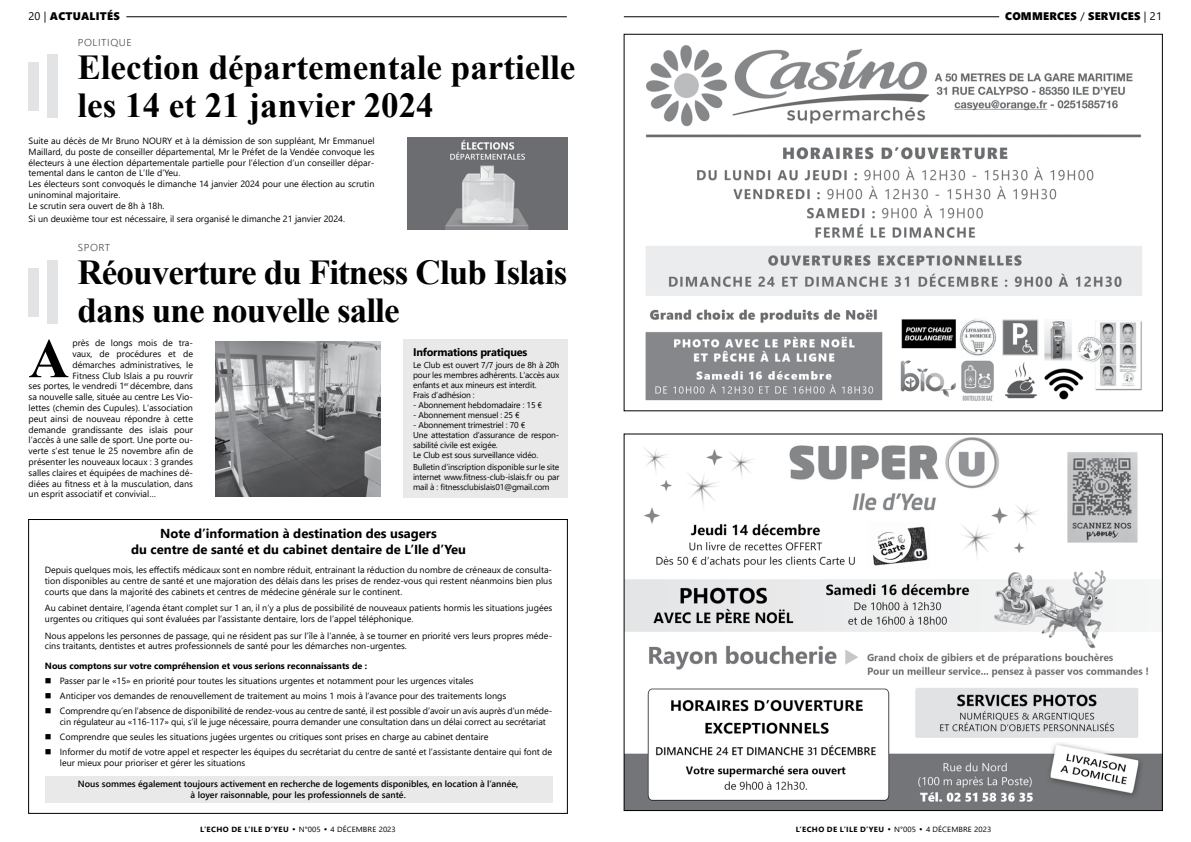
<style>
.page{position:relative;width:1191px;height:842px;background:#fff}
.page>*{position:absolute;margin:0;border:0;box-sizing:border-box;transform-origin:0 0}
.t1{font:700 56px "Times New Roman";color:#000}
.t2{font:700 35px/38px "Times New Roman";color:#000}
.t3{font:700 35px/38px "Times New Roman";letter-spacing:-.025em;color:#000}
.t4{font:700 13px/15.6px "Segoe UI";color:#000;text-align:center}
.t5{font:11px "Segoe UI Black";letter-spacing:.02em;color:#000}
.t6{font:700 11px "Segoe UI";letter-spacing:-.02em;color:#000}
.t7{font:300 10px "Segoe UI";color:#4d4d4f;scale:1.05 1}
.t8{font:9px/10.8px "Segoe UI";color:#000}
.t9{font:600 9px/10.8px "Segoe UI";color:#000;text-align:center}
.t10{font:700 9px "Segoe UI";color:#000}
.t11{font:8.5px/10px "Segoe UI";letter-spacing:-.02em;color:#000}
.t12{font:700 7.5px "Segoe UI";letter-spacing:.045em;color:#000;scale:1.05 1}
.s1{font-family:"Segoe UI"}
.s2{font-weight:400}
</style>
<div class="page">
<hr style="left:624px;top:17px;width:375px;height:1px;background:#000">
<hr style="left:126px;top:17px;width:441px;height:1px;background:#000">
<img style="left:645px;top:45px;width:497px;height:356px">
<img style="left:626px;top:437px;width:534px;height:372px">
<div style="left:29px;top:268px;width:10px;height:48px;background:#e2e3e4"></div>
<div style="left:48px;top:261px;width:10px;height:63px;background:#e2e3e4"></div>
<img style="left:216px;top:341px;width:164px;height:155px">
<div style="left:403px;top:340px;width:164px;height:158px;background:#e9e9ea"></div>
<div style="left:29px;top:62px;width:10px;height:49px;background:#e2e3e4"></div>
<div style="left:48px;top:55px;width:10px;height:63px;background:#e2e3e4"></div>
<img style="left:407px;top:137px;width:160px;height:92px">
<div style="left:28px;top:519px;width:539px;height:295px;border:1px solid #000"></div>
<div style="left:45px;top:776px;width:507px;height:27px;background:#e9e9ea"></div>
<p class="t5" style="left:28px;top:8px;width:93px"><span class="s1">20 |</span> ACTUALITÉS</p>
<p class="t5" style="left:1005px;top:8px;width:158px">COMMERCES <span class="s1">/</span> SERVICES <span class="s1">| 21</span></p>
<p class="t7" style="left:78px;top:33px;width:7px">POLITIQUE</p>
<h2 class="t2" style="left:77px;top:47px;width:499px">Election départementale partielle les 14 et 21 janvier 2024</h2>
<p class="t8" style="left:29px;top:135px;width:347px">Suite au décès de Mr Bruno NOURY et à la démission de son suppléant, Mr Emmanuel Maillard, du poste de conseiller départemental, Mr le Préfet de la Vendée convoque les électeurs à une élection départementale partielle pour l’élection d’un conseiller dépar&shy;temental dans le canton de L’Ile d’Yeu.<br>Les électeurs sont convoqués le dimanche 14 janvier 2024 pour une élection au scrutin uninominal majoritaire.<br>Le scrutin sera ouvert de 8h à 18h.</p>
<p class="t8" style="left:29px;top:213px;width:318px">Si un deuxième tour est nécessaire, il sera organisé le dimanche 21 janvier 2024.</p>
<p class="t7" style="left:78px;top:238px;width:8px">SPORT</p>
<h2 class="t3" style="left:77px;top:252px;width:491px">Réouverture du Fitness Club Islais dans une nouvelle salle</h2>
<p class="t6" style="left:413px;top:341px;width:116px">Informations pratiques</p>
<p class="t11" style="left:413px;top:360px;width:148px">Le Club est ouvert 7/7 jours de 8h à 20h pour les membres adhérents. L’accès aux enfants et aux mineurs est interdit.<br>Frais d’adhésion :</p>
<p class="t11" style="left:413px;top:400px;width:131px">- Abonnement hebdomadaire : 15 €</p>
<p class="t11" style="left:413px;top:410px;width:108px">- Abonnement mensuel : 25 €</p>
<p class="t11" style="left:413px;top:420px;width:148px">- Abonnement trimestriel : 70 €<br>Une attestation d’assurance de respon&shy;sabilité civile est exigée.<br>Le Club est sous surveillance vidéo.</p>
<p class="t11" style="left:413px;top:461px;width:148px;text-align:justify">Bulletin d’inscription disponible sur le site internet www.fitness-club-islais.fr ou par mail à : fitnessclubislais01@gmail.com</p>
<h1 class="t1" style="left:29px;top:318px;width:42px">A</h1>
<p class="t8" style="left:72px;top:337px;width:122px">près de longs mois de tra-</p>
<p class="t8" style="left:72px;top:348px;width:122px">vaux, de procédures et de</p>
<p class="t8" style="left:72px;top:358px;width:122px">démarches administratives, le</p>
<p class="t8" style="left:72px;top:369px;width:122px">Fitness Club Islais a pu rouvrir</p>
<p class="t8" style="left:29px;top:380px;width:166px">ses portes, le vendredi 1<sup>er</sup> décembre, dans</p>
<p class="t8" style="left:29px;top:391px;width:166px">sa nouvelle salle, située au centre Les Vio-</p>
<p class="t8" style="left:29px;top:402px;width:166px">lettes (chemin des Cupules). L’association</p>
<p class="t8" style="left:29px;top:412px;width:166px">peut ainsi de nouveau répondre à cette</p>
<p class="t8" style="left:29px;top:423px;width:166px">demande grandissante des islais pour</p>
<p class="t8" style="left:29px;top:434px;width:166px">l’accès à une salle de sport. Une porte ou-</p>
<p class="t8" style="left:29px;top:445px;width:166px">verte s’est tenue le 25 novembre afin de</p>
<p class="t8" style="left:29px;top:456px;width:166px">présenter les nouveaux locaux : 3 grandes</p>
<p class="t8" style="left:29px;top:466px;width:166px">salles claires et équipées de machines dé-</p>
<p class="t8" style="left:29px;top:477px;width:166px">diées au fitness et à la musculation, dans</p>
<p class="t8" style="left:29px;top:488px;width:129px">un esprit associatif et convivial…</p>
<h3 class="t4" style="left:131px;top:525px;width:336px">Note d’information à destination des usagers<br>du centre de santé et du cabinet dentaire de L’Ile d’Yeu</h3>
<p class="t8" style="left:45px;top:564px;width:509px;text-align:justify">Depuis quelques mois, les effectifs médicaux sont en nombre réduit, entrainant la réduction du nombre de créneaux de consulta&shy;tion disponibles au centre de santé et une majoration des délais dans les prises de rendez-vous qui restent néanmoins bien plus courts que dans la majorité des cabinets et centres de médecine générale sur le continent.</p>
<p class="t8" style="left:45px;top:602px;width:509px">Au cabinet dentaire, l’agenda étant complet sur 1 an, il n’y a plus de possibilité de nouveaux patients hormis les situations jugées urgentes ou critiques qui sont évaluées par l’assistante dentaire, lors de l’appel téléphonique.</p>
<p class="t8" style="left:45px;top:629px;width:509px">Nous appelons les personnes de passage, qui ne résident pas sur l’île à l’année, à se tourner en priorité vers leurs propres méde&shy;cins traitants, dentistes et autres professionnels de santé pour les démarches non-urgentes.</p>
<p class="t10" style="left:45px;top:657px;width:324px">Nous comptons sur votre compréhension et vous serions reconnaissants de :</p>
<p class="t8" style="left:45px;top:674px;width:430px">■ Passer par le «15» en priorité pour toutes les situations urgentes et notamment pour les urgences vitales</p>
<p class="t8" style="left:45px;top:689px;width:463px">■ Anticiper vos demandes de renouvellement de traitement au moins 1 mois à l’avance pour des traitements longs</p>
<p class="t8" style="left:60px;top:704px;width:494px;text-indent:-15px">■ Comprendre qu’en l’absence de disponibilité de rendez-vous au centre de santé, il est possible d’avoir un avis auprès d’un méde&shy;cin régulateur au «116-117» qui, s’il le juge nécessaire, pourra demander une consultation dans un délai correct au secrétariat</p>
<p class="t8" style="left:45px;top:730px;width:445px">■ Comprendre que seules les situations jugées urgentes ou critiques sont prises en charge au cabinet dentaire</p>
<p class="t8" style="left:60px;top:745px;width:494px;text-indent:-15px">■ Informer du motif de votre appel et respecter les équipes du secrétariat du centre de santé et l’assistante dentaire qui font de leur mieux pour prioriser et gérer les situations</p>
<p class="t9" style="left:78px;top:778px;width:442px">Nous sommes également toujours activement en recherche de logements disponibles, en location à l’année, à loyer raisonnable, pour les professionnels de santé.</p>
<p class="t12" style="left:200px;top:822px;width:188px">L’Echo de L’Ile d’Yeu • <span class="s2">N°005</span> • <span class="s2">4 DÉCEMBRE 2023</span></p>
<p class="t12" style="left:796px;top:822px;width:188px">L’Echo de L’Ile d’Yeu • <span class="s2">N°005</span> • <span class="s2">4 DÉCEMBRE 2023</span></p>
</div>
